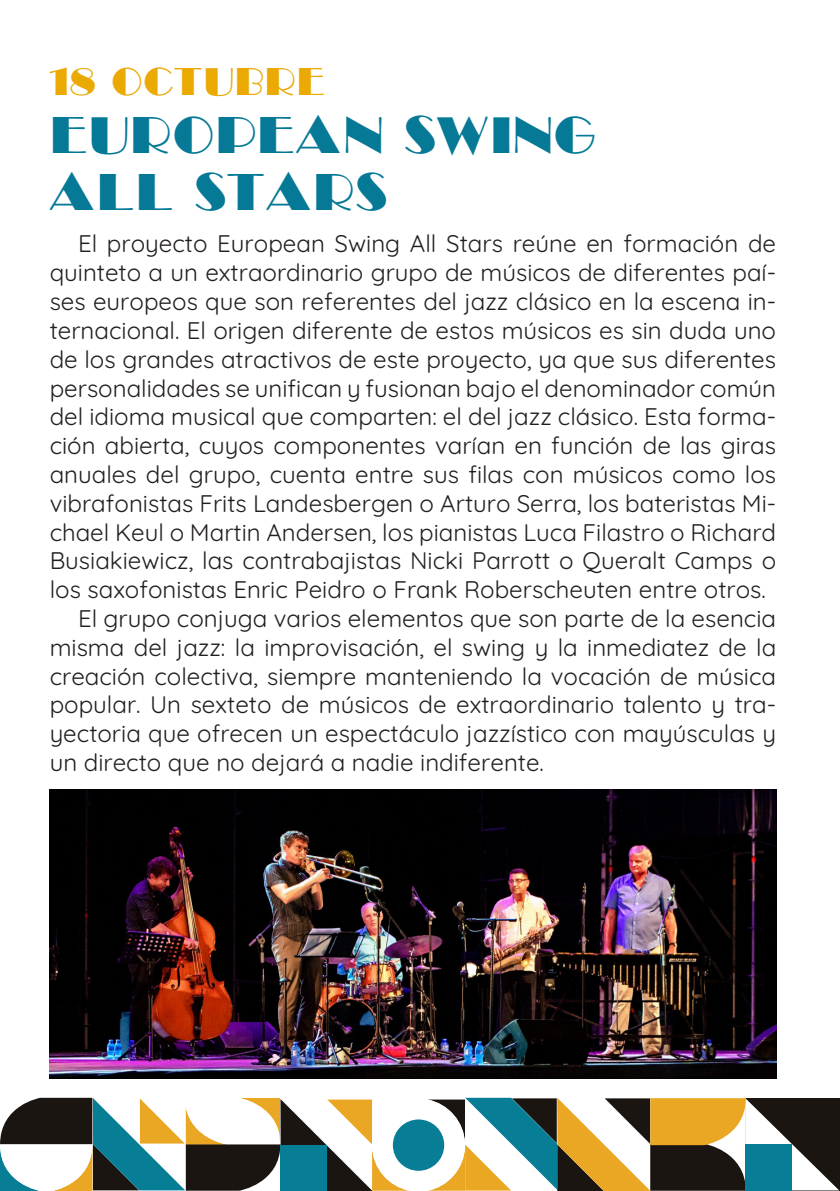
<style>
.page{position:relative;width:840px;height:1191px;background:#fff}
.page>*{position:absolute;margin:0;border:0;box-sizing:border-box;transform-origin:0 0}
.t1{font:48px/57.6px "Broadway";color:#057996}
.t2{font:36px "Broadway";color:#eba904}
.t3{font:300 24px "Quicksand";color:#231f20}
</style>
<div class="page">
<img style="left:50px;top:789px;width:725px;height:289px">
<svg style="left:0;top:1097px;width:840px;height:94px"></svg>
<p class="t2" style="left:50px;top:59px;width:277px">18 OCTUBRE</p>
<p class="t1" style="left:50px;top:106px;width:549px">EUROPEAN SWING<br>ALL STARS</p>
<p class="t3" style="left:78px;top:225px;width:699px">El proyecto European Swing All Stars reúne en formación de</p>
<p class="t3" style="left:50px;top:254px;width:727px">quinteto a un extraordinario grupo de músicos de diferentes paí-</p>
<p class="t3" style="left:50px;top:283px;width:727px">ses europeos que son referentes del jazz clásico en la escena in-</p>
<p class="t3" style="left:50px;top:312px;width:727px">ternacional. El origen diferente de estos músicos es sin duda uno</p>
<p class="t3" style="left:50px;top:340px;width:727px">de los grandes atractivos de este proyecto, ya que sus diferentes</p>
<p class="t3" style="left:50px;top:369px;width:727px">personalidades se unifican y fusionan bajo el denominador común</p>
<p class="t3" style="left:50px;top:398px;width:727px">del idioma musical que comparten: el del jazz clásico. Esta forma-</p>
<p class="t3" style="left:50px;top:427px;width:727px">ción abierta, cuyos componentes varían en función de las giras</p>
<p class="t3" style="left:50px;top:456px;width:727px">anuales del grupo, cuenta entre sus filas con músicos como los</p>
<p class="t3" style="left:50px;top:484px;width:727px">vibrafonistas Frits Landesbergen o Arturo Serra, los bateristas Mi-</p>
<p class="t3" style="left:50px;top:513px;width:727px">chael Keul o Martin Andersen, los pianistas Luca Filastro o Richard</p>
<p class="t3" style="left:50px;top:542px;width:727px">Busiakiewicz, las contrabajistas Nicki Parrott o Queralt Camps o</p>
<p class="t3" style="left:50px;top:571px;width:717px">los saxofonistas Enric Peidro o Frank Roberscheuten entre otros.</p>
<p class="t3" style="left:78px;top:600px;width:699px">El grupo conjuga varios elementos que son parte de la esencia</p>
<p class="t3" style="left:50px;top:628px;width:727px">misma del jazz: la improvisación, el swing y la inmediatez de la</p>
<p class="t3" style="left:50px;top:657px;width:727px">creación colectiva, siempre manteniendo la vocación de música</p>
<p class="t3" style="left:50px;top:686px;width:727px">popular. Un sexteto de músicos de extraordinario talento y tra-</p>
<p class="t3" style="left:50px;top:715px;width:727px">yectoria que ofrecen un espectáculo jazzístico con mayúsculas y</p>
<p class="t3" style="left:50px;top:744px;width:495px">un directo que no dejará a nadie indiferente.</p>
</div>
